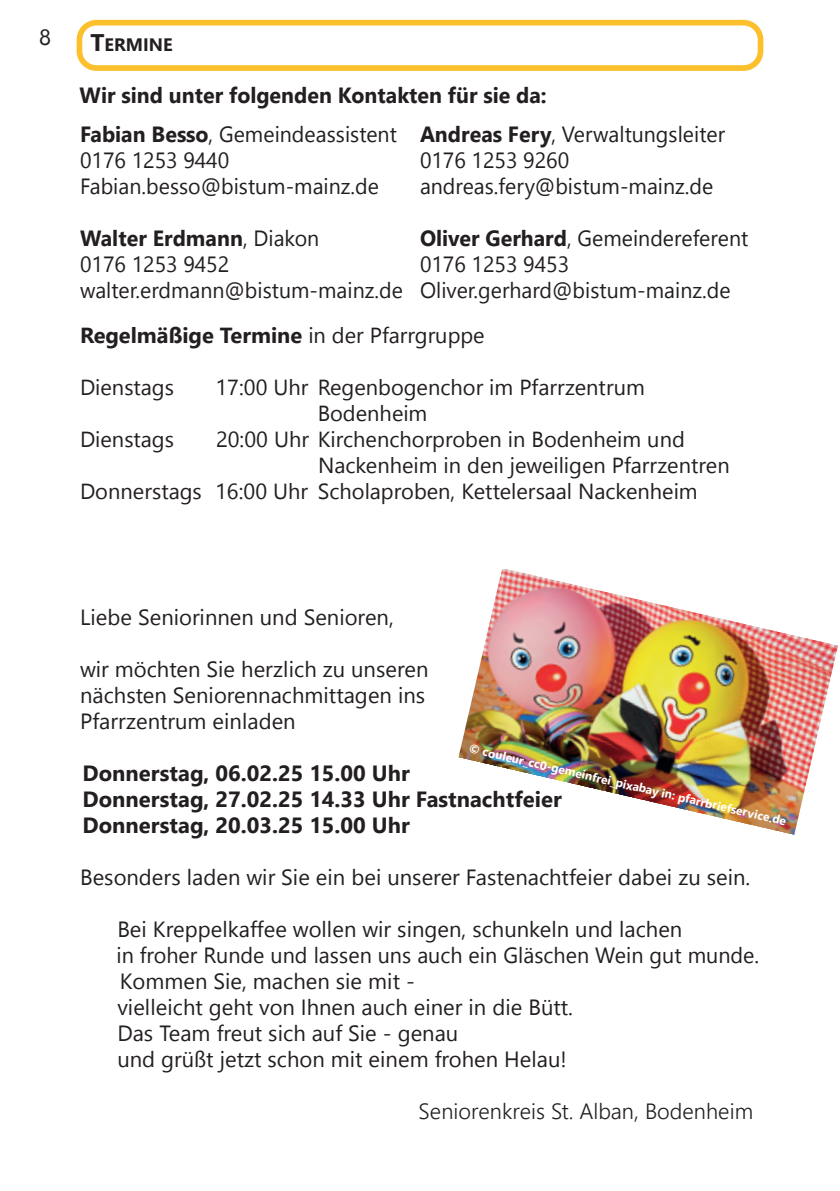
<style>
.page{position:relative;width:840px;height:1191px;background:#fff}
.page>*{position:absolute;margin:0;border:0;box-sizing:border-box;transform-origin:0 0}
.t1{font:22px/26px "Leelawadee UI";letter-spacing:.005em;color:#231f20}
.t2{font:700 22px/26px "Leelawadee UI";color:#231f20}
.t3{font:300 22px "Leelawadee UI";letter-spacing:.005em;color:#231f20}
.t4{font:21.8px/26px "Leelawadee UI";color:#231f20}
.t5{font:700 21.8px "Leelawadee UI";color:#231f20}
.t6{font:700 18px "Leelawadee UI";color:#231f20}
.t7{font:700 12px "Leelawadee UI";color:#fff}
.s1{font-size:24px}
.s2{font-weight:700}
.s3{font-weight:400}
</style>
<div class="page">
<img style="left:458px;top:569px;width:379px;height:265px">
<div style="left:77px;top:20px;width:686px;height:51px;border:6px solid #fbc02c;border-radius:17px"></div>
<p class="t1" style="left:39px;top:23px;width:13px">8</p>
<p class="t6" style="left:90px;top:32px;width:84px"><span class="s1">T</span>ERMINE</p>
<p class="t2" style="left:79px;top:81px;width:468px">Wir sind unter folgenden Kontakten für sie da:</p>
<p class="t1" style="left:80px;top:120px;width:318px"><span class="s2">Fabian Besso</span>, Gemeindeassistent<br>0176 1253 9440<br>Fabian.besso@bistum-mainz.de</p>
<p class="t1" style="left:80px;top:224px;width:324px"><span class="s2">Walter Erdmann</span>, Diakon<br>0176 1253 9452 walter.erdmann@bistum-mainz.de</p>
<p class="t1" style="left:420px;top:120px;width:306px"><span class="s2">Andreas Fery</span>, Verwaltungsleiter<br>0176 1253 9260 andreas.fery@bistum-mainz.de</p>
<p class="t1" style="left:420px;top:224px;width:329px"><span class="s2">Oliver Gerhard</span>, Gemeindereferent<br>0176 1253 9453<br>Oliver.gerhard@bistum-mainz.de</p>
<p class="t5" style="left:80px;top:320px;width:406px">Regelmäßige Termine <span class="s3">in der Pfarrgruppe</span></p>
<p class="t4" style="left:80px;top:373px;width:95px">Dienstags</p>
<p class="t4" style="left:317px;top:373px;width:328px;text-indent:-102px">17:00 Uhr Regenbogenchor im Pfarrzentrum<br>Bodenheim</p>
<p class="t4" style="left:80px;top:425px;width:95px">Dienstags</p>
<p class="t4" style="left:216px;top:425px;width:470px">20:00 Uhr Kirchenchorproben in Bodenheim und</p>
<p class="t4" style="left:318px;top:451px;width:413px">Nackenheim in den jeweiligen Pfarrzentren</p>
<p class="t4" style="left:80px;top:477px;width:618px">Donnerstags 16:00 Uhr Scholaproben, Kettelersaal Nackenheim</p>
<p class="t1" style="left:80px;top:603px;width:315px">Liebe Seniorinnen und Senioren,</p>
<p class="t1" style="left:80px;top:655px;width:350px">wir möchten Sie herzlich zu unseren nächsten Seniorennachmittagen ins<br>Pfarrzentrum einladen</p>
<p class="t2" style="left:82px;top:759px;width:480px">Donnerstag, 06.02.25 15.00 Uhr<br>Donnerstag, 27.02.25 14.33 Uhr Fastnachtfeier<br>Donnerstag, 20.03.25 15.00 Uhr</p>
<p class="t1" style="left:80px;top:863px;width:671px">Besonders laden wir Sie ein bei unserer Fastenachtfeier dabei zu sein.</p>
<p class="t1" style="left:116px;top:915px;width:644px">Bei Kreppelkaffee wollen wir singen, schunkeln und lachen<br>in froher Runde und lassen uns auch ein Gläschen Wein gut munde.<br>Kommen Sie, machen sie mit -<br>vielleicht geht von Ihnen auch einer in die Bütt.<br>Das Team freut sich auf Sie - genau<br>und grüßt jetzt schon mit einem frohen Helau!</p>
<p class="t3" style="left:418px;top:1095px;width:336px">Seniorenkreis St. Alban, Bodenheim</p>
<p class="t7" style="left:471px;top:739px;width:326px;rotate:13deg">© couleur_cc0-gemeinfrei_pixabay in: pfarrbriefservice.de</p>
</div>
